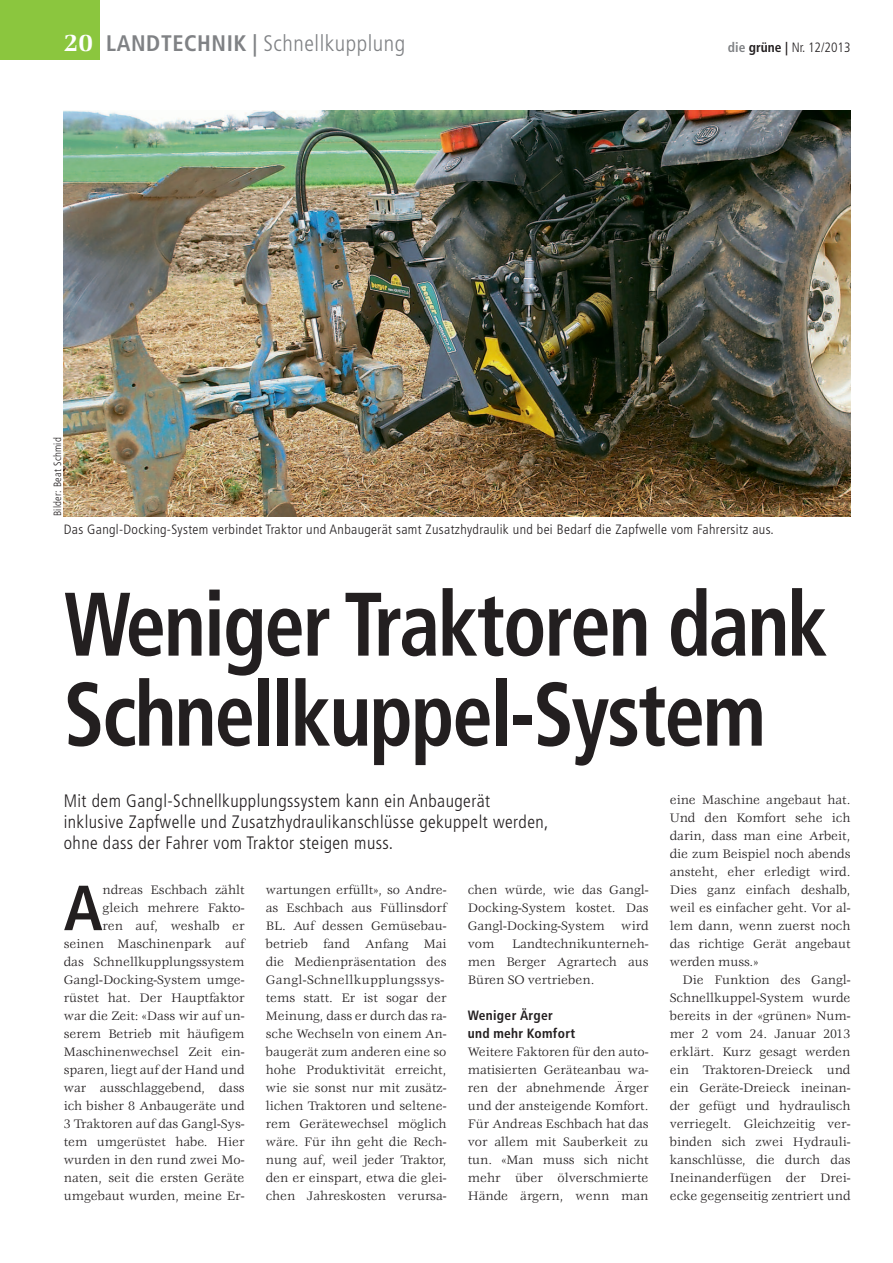
<style>
.page{position:relative;width:893px;height:1263px;background:#fff}
.page>*{position:absolute;margin:0;border:0;box-sizing:border-box;transform-origin:0 0}
.t1{font:700 condensed 90px/90px "Frutiger";letter-spacing:-.025em;color:#231f20;scale:.9 1}
.t2{font:700 condensed 63.6px "Frutiger";color:#231f20}
.t3{font:300 condensed 22.5px "Frutiger";letter-spacing:.025em;color:#808285}
.t4{font:300 condensed 18px/21px "Frutiger";letter-spacing:.025em;color:#231f20}
.t5{font:13.5px/18px "Veljovic";color:#231f20;text-align:justify}
.t6{font:300 condensed 13.5px "Frutiger";letter-spacing:.025em;color:#231f20}
.t7{font:700 condensed 13.5px/18px "Frutiger";letter-spacing:.025em;color:#231f20}
.t8{font:300 condensed 10.5px "Frutiger";letter-spacing:.025em;color:#231f20}
.s1{font-family:"Veljovic";font-weight:700;font-stretch:normal;font-size:25.5px;color:#fff}
.s2{font-weight:700}
.s3{font-weight:700;color:#808285}
</style>
<div class="page">
<div style="left:0;top:0;width:100px;height:60px;background:#8bc63e"></div>
<img style="left:64px;top:111px;width:786px;height:405px">
<h3 class="t3" style="left:64px;top:34px;width:343px"><span class="s1">20</span> <span class="s2">LANDTECHNIK |</span> Schnellkupplung</h3>
<p class="t6" style="left:728px;top:42px;width:124px"><span class="s3">die</span> <span class="s2">grüne |</span> Nr. 12/2013</p>
<p class="t8" style="left:53px;top:516px;width:80px;rotate:-90deg">Bilder: Beat Schmid</p>
<p class="t6" style="left:64px;top:524px;width:711px">Das Gangl-Docking-System verbindet Traktor und Anbaugerät samt Zusatzhydraulik und bei Bedarf die Zapfwelle vom Fahrersitz aus.</p>
<h1 class="t1" style="left:64px;top:587px;width:851px">Weniger Traktoren dank<br>Schnellkuppel-System</h1>
<h3 class="t4" style="left:64px;top:792px;width:486px">Mit dem Gangl-Schnellkupplungssystem kann ein Anbaugerät inklusive Zapfwelle und Zusatzhydraulikanschlüsse gekuppelt werden, ohne dass der Fahrer vom Traktor steigen muss.</h3>
<p class="t5" style="left:670px;top:792px;width:182px">eine Maschine angebaut hat.<br>Und den Komfort sehe ich darin, dass man eine Arbeit, die zum Beispiel noch abends ansteht, eher erledigt wird.<br>Dies ganz einfach deshalb, weil es einfacher geht. Vor al&shy;lem dann, wenn zuerst noch das richtige Gerät angebaut werden muss.»</p>
<p class="t5" style="left:670px;top:972px;width:182px;text-indent:13px">Die Funktion des Gangl-Schnellkuppel-System wurde bereits in der «grünen» Num&shy;mer 2 vom 24. Januar 2013 erklärt. Kurz gesagt werden ein Traktoren-Dreieck und ein Geräte-Dreieck ineinan&shy;der gefügt und hydraulisch verriegelt. Gleichzeitig ver&shy;binden sich zwei Hydrauli&shy;kanschlüsse, die durch das Ineinanderfügen der Drei&shy;ecke gegenseitig zentriert und</p>
<p class="t5" style="left:64px;top:882px;width:182px;text-align:right">ndreas Eschbach zählt gleich mehrere Fakto-<br>ren auf, weshalb er seinen Maschinenpark auf das Schnellkupplungssystem<br>Gangl-Docking-System umge&shy;rüstet hat. Der Hauptfaktor war die Zeit: «Dass wir auf un&shy;serem Betrieb mit häufigem<br>Maschinenwechsel Zeit ein&shy;sparen, liegt auf der Hand und war ausschlaggebend, dass ich bisher 8 Anbaugeräte und<br>3 Traktoren auf das Gangl-Sys&shy;tem umgerüstet habe. Hier wurden in den rund zwei Mo&shy;naten, seit die ersten Geräte umgebaut wurden, meine Er-</p>
<p class="t5" style="left:266px;top:882px;width:182px;text-align:left">wartungen erfüllt», so Andre&shy;as Eschbach aus Füllinsdorf<br>BL. Auf dessen Gemüsebau&shy;betrieb fand Anfang Mai die Medienpräsentation des<br>Gangl-Schnellkupplungssys&shy;tems statt. Er ist sogar der<br>Meinung, dass er durch das ra&shy;sche Wechseln von einem An&shy;baugerät zum anderen eine so hohe Produktivität erreicht, wie sie sonst nur mit zusätz&shy;lichen Traktoren und seltene&shy;rem Gerätewechsel möglich wäre. Für ihn geht die Rech&shy;nung auf, weil jeder Traktor, den er einspart, etwa die glei&shy;chen Jahreskosten verursa-</p>
<p class="t5" style="left:468px;top:882px;width:182px">chen würde, wie das Gangl-Docking-System kostet. Das Gangl-Docking-System wird vom</p>
<h2 class="t2" style="left:64px;top:882px;width:40px">A</h2>
<p class="t5" style="left:468px;top:936px;width:182px;text-indent:44px">Landtechnikunterneh&shy;men Berger Agrartech aus Büren SO vertrieben.</p>
<p class="t7" style="left:468px;top:1007px;width:109px">Weniger Ärger und mehr Komfort</p>
<p class="t5" style="left:468px;top:1044px;width:182px">Weitere Faktoren für den auto&shy;matisierten Geräteanbau wa&shy;ren der abnehmende Ärger und der ansteigende Komfort.<br>Für Andreas Eschbach hat das vor allem mit Sauberkeit zu tun. «Man muss sich nicht mehr über ölverschmierte Hände ärgern, wenn man</p>
</div>
